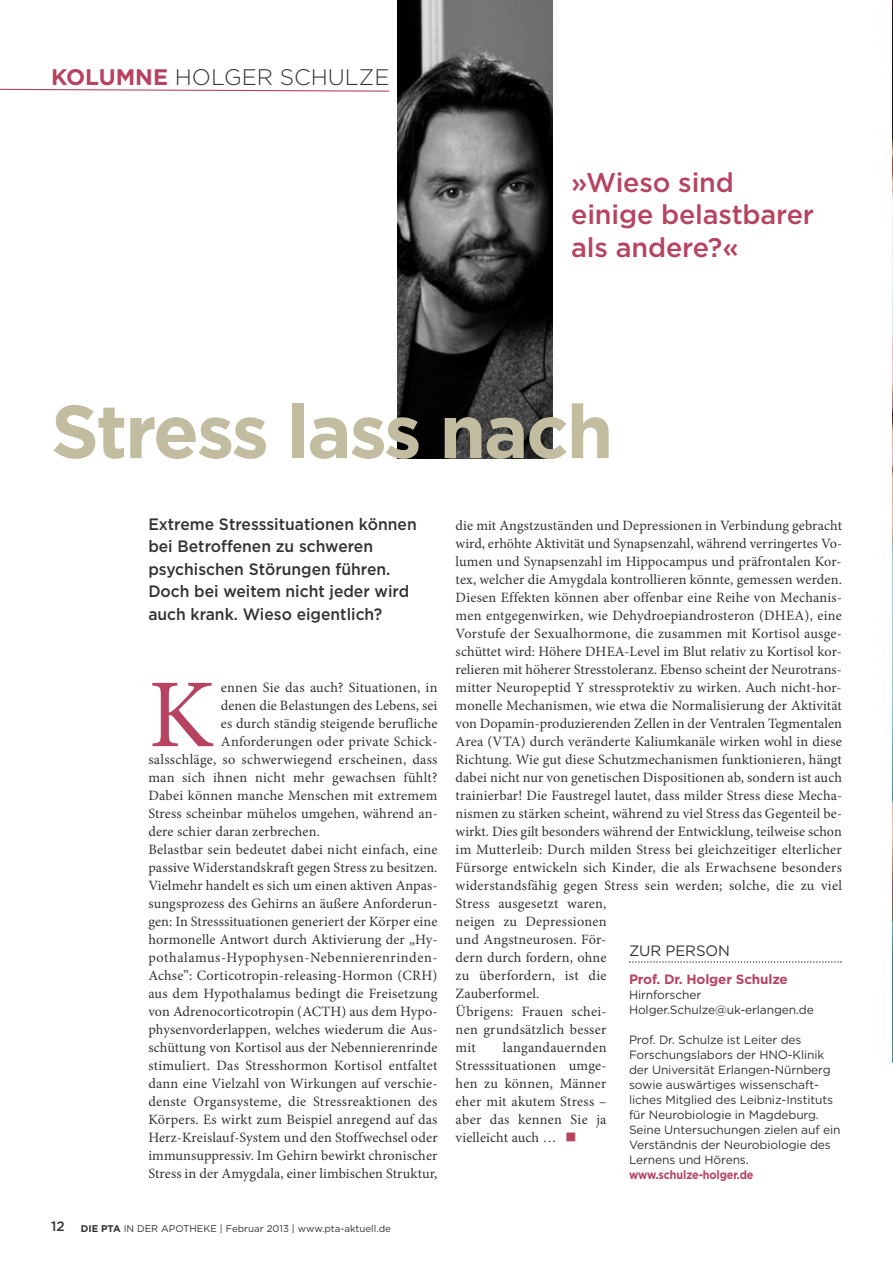
<style>
.page{position:relative;width:893px;height:1263px;background:#fff}
.page>*{position:absolute;margin:0;border:0;box-sizing:border-box;transform-origin:0 0}
.t1{font:97.35px "Minion Pro";color:#b64461}
.t2{font:700 75px "Gotham";letter-spacing:-.03em;color:#c2bda1}
.t3{font:500 27px/32.4px "Gotham";letter-spacing:-.005em;color:#b64461}
.t4{font:300 22.5px "Gotham";color:#343334}
.t5{font:500 16.5px/22.5px "Gotham";color:#343334;scale:.95 1}
.t6{font:15px "Gotham";letter-spacing:-.01em;color:#343334}
.t7{font:14.25px/18px "Minion Pro";letter-spacing:.01em;color:#343334}
.t8{font:14.25px "Minion Pro";letter-spacing:.04em;color:#343334}
.t9{font:700 13.5px "Gotham";letter-spacing:-.01em;color:#b64461}
.t10{font:12px/15px "Gotham";letter-spacing:-.01em;color:#343334}
.t11{font:700 12px "Gotham";letter-spacing:-.01em;color:#b64461;scale:.9 1}
.t12{font:9.75px "Gotham";color:#343334}
.s1{font-weight:700;color:#b64461}
.s2{font-weight:500;font-size:13.5px}
.s3{font-weight:700}
</style>
<div class="page">
<svg style="left:0;top:88px;width:390px;height:4px"></svg>
<img style="left:398px;top:0;width:155px;height:458px">
<svg style="left:629px;top:961px;width:213px;height:2px"></svg>
<img style="left:892px;top:0;width:1px;height:1063px">
<h3 class="t4" style="left:51px;top:68px;width:340px"><span class="s1">KOLUMNE</span> HOLGER SCHULZE</h3>
<h3 class="t3" style="left:571px;top:168px;width:244px">»Wieso sind einige belastbarer als andere?«</h3>
<h2 class="t2" style="left:51px;top:403px;width:564px">Stress lass nach</h2>
<p class="t5" style="left:148px;top:514px;width:284px">Extreme Stresssituationen können bei Betroffenen zu schweren psychischen Störungen führen.<br>Doch bei weitem nicht jeder wird auch krank. Wieso eigentlich?</p>
<h1 class="t1" style="left:148px;top:677px;width:67px">K</h1>
<p class="t7" style="left:221px;top:680px;width:218px">ennen Sie das auch? Situationen, in</p>
<p class="t7" style="left:221px;top:698px;width:218px">denen die Belastungen des Lebens, sei</p>
<p class="t7" style="left:221px;top:716px;width:218px">es durch ständig steigende berufliche</p>
<p class="t7" style="left:221px;top:734px;width:218px">Anforderungen oder private Schick-</p>
<p class="t7" style="left:148px;top:752px;width:291px">salsschläge, so schwerwiegend erscheinen, dass</p>
<p class="t7" style="left:148px;top:770px;width:291px">man sich ihnen nicht mehr gewachsen fühlt?</p>
<p class="t7" style="left:148px;top:788px;width:291px">Dabei können manche Menschen mit extremem</p>
<p class="t7" style="left:148px;top:806px;width:291px">Stress scheinbar mühelos umgehen, während an-</p>
<p class="t7" style="left:148px;top:824px;width:173px">dere schier daran zerbrechen.</p>
<p class="t7" style="left:148px;top:842px;width:291px">Belastbar sein bedeutet dabei nicht einfach, eine</p>
<p class="t7" style="left:148px;top:860px;width:291px">passive Widerstandskraft gegen Stress zu besitzen.</p>
<p class="t7" style="left:148px;top:878px;width:291px">Vielmehr handelt es sich um einen aktiven Anpas-</p>
<p class="t7" style="left:148px;top:896px;width:291px">sungsprozess des Gehirns an äußere Anforderun-</p>
<p class="t7" style="left:148px;top:914px;width:291px">gen: In Stresssituationen generiert der Körper eine</p>
<p class="t7" style="left:148px;top:932px;width:291px">hormonelle Antwort durch Aktivierung der „Hy-</p>
<p class="t8" style="left:148px;top:952px;width:291px">pothalamus-Hypophysen-Nebennierenrinden-</p>
<p class="t7" style="left:148px;top:968px;width:291px">Achse”: Corticotropin-releasing-Hormon (CRH)</p>
<p class="t7" style="left:148px;top:986px;width:291px">aus dem Hypothalamus bedingt die Freisetzung</p>
<p class="t7" style="left:148px;top:1004px;width:291px">von Adrenocorticotropin (ACTH) aus dem Hypo-</p>
<p class="t7" style="left:148px;top:1022px;width:291px">physenvorderlappen, welches wiederum die Aus-</p>
<p class="t7" style="left:148px;top:1040px;width:291px">schüttung von Kortisol aus der Nebennierenrinde</p>
<p class="t7" style="left:148px;top:1058px;width:291px">stimuliert. Das Stresshormon Kortisol entfaltet</p>
<p class="t7" style="left:148px;top:1076px;width:291px">dann eine Vielzahl von Wirkungen auf verschie-</p>
<p class="t7" style="left:148px;top:1094px;width:291px">denste Organsysteme, die Stressreaktionen des</p>
<p class="t7" style="left:148px;top:1112px;width:291px">Körpers. Es wirkt zum Beispiel anregend auf das</p>
<p class="t7" style="left:148px;top:1130px;width:291px">Herz-Kreislauf-System und den Stoffwechsel oder</p>
<p class="t7" style="left:148px;top:1148px;width:291px">immunsuppressiv. Im Gehirn bewirkt chronischer</p>
<p class="t7" style="left:148px;top:1166px;width:291px">Stress in der Amygdala, einer limbischen Struktur,</p>
<p class="t12" style="left:51px;top:1225px;width:341px"><span class="s2">12</span> <span class="s3">DIE PTA</span> IN DER APOTHEKE | Februar 2013 | www.pta-aktuell.de</p>
<p class="t7" style="left:456px;top:518px;width:388px">die mit Angstzuständen und Depressionen in Verbindung gebracht wird, erhöhte Aktivität und Synapsenzahl, während verringertes Vo&shy;lumen und Synapsenzahl im Hippocampus und präfrontalen Kor&shy;tex, welcher die Amygdala kontrollieren könnte, gemessen werden.<br>Diesen Effekten können aber offenbar eine Reihe von Mechanis&shy;men entgegenwirken, wie Dehydroepiandrosteron (DHEA), eine Vorstufe der Sexualhormone, die zusammen mit Kortisol ausge&shy;schüttet wird: Höhere DHEA-Level im Blut relativ zu Kortisol kor&shy;relieren mit höherer Stresstoleranz. Ebenso scheint der Neurotrans&shy;mitter Neuropeptid Y stressprotektiv zu wirken. Auch nicht-hor&shy;monelle Mechanismen, wie etwa die Normalisierung der Aktivität von Dopamin-produzierenden Zellen in der Ventralen Tegmentalen Area (VTA) durch veränderte Kaliumkanäle wirken wohl in diese Richtung. Wie gut diese Schutzmechanismen funktionieren, hängt dabei nicht nur von genetischen Dispositionen ab, sondern ist auch trainierbar! Die Faustregel lautet, dass milder Stress diese Mecha&shy;nismen zu stärken scheint, während zu viel Stress das Gegenteil be&shy;wirkt. Dies gilt besonders während der Entwicklung, teilweise schon im Mutterleib: Durch milden Stress bei gleichzeitiger elterlicher Fürsorge entwickeln sich Kinder, die als Erwachsene besonders widerstandsfähig gegen Stress sein werden; solche, die zu viel Stress ausgesetzt waren,<br>neigen zu Depressionen<br>und Angstneurosen. För-<br>dern durch fordern, ohne<br>zu überfordern, ist die<br>Zauberformel.<br>Übrigens: Frauen schei-<br>nen grundsätzlich besser<br>mit</p>
<p class="t6" style="left:629px;top:945px;width:102px">ZUR PERSON</p>
<p class="t9" style="left:629px;top:974px;width:160px">Prof. Dr. Holger Schulze</p>
<p class="t10" style="left:629px;top:988px;width:186px">Hirnforscher<br>Holger.Schulze@uk-erlangen.de</p>
<p class="t10" style="left:629px;top:1033px;width:213px">Prof. Dr. Schulze ist Leiter des Forschungslabors der HNO-Klinik der Universität Erlangen-Nürnberg sowie auswärtiges wissenschaft&shy;liches Mitglied des Leibniz-Instituts für Neurobiologie in Magdeburg.<br>Seine Untersuchungen zielen auf ein Verständnis der Neurobiologie des Lernens und Hörens.</p>
<p class="t11" style="left:629px;top:1170px;width:140px">www.schulze-holger.de</p>
<p class="t7" style="left:456px;top:1040px;width:153px;text-align:justify;text-indent:47px">langandauernden Stresssituationen umge&shy;hen zu können, Männer eher mit akutem Stress – aber das kennen Sie ja vielleicht auch …</p>
</div>
